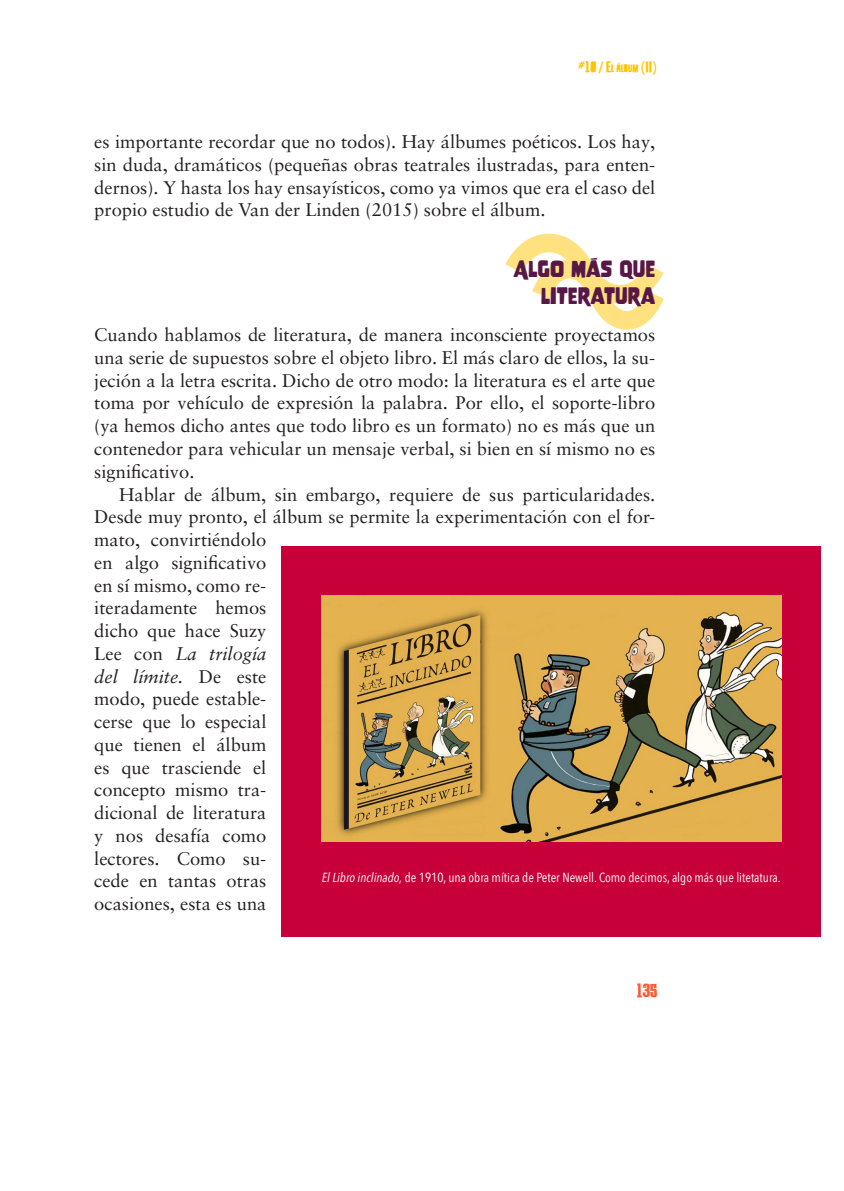
<style>
.page{position:relative;width:844px;height:1191px;background:#fff}
.page>*{position:absolute;margin:0;border:0;box-sizing:border-box;transform-origin:0 0}
.Epígrafe{font:21px/26.2px "Nove";color:#581845;text-align:right}
.Párrafo_estándar{font:18.38px/22.8px "Sabon LT Pro";color:#231f20;text-align:justify}
.Primer_párrafo{font:18.38px/22.8px "Sabon LT Pro";color:#231f20;text-align:justify}
.t1{font:18.38px "Octynaz";color:#ff5733}
.t2{font:14.88px "Octynaz";color:#ffc300}
.Pie_de_foto{font:13.12px "Avenir Next Condensed";color:#fff}
.s1{font-size:10.33px}
.s2{font-style:italic}
</style>
<div class="page">
<svg style="left:505px;top:234px;width:159px;height:96px"></svg>
<div style="left:281px;top:546px;width:539px;height:308px;background:#c70039"></div>
<img style="left:321px;top:595px;width:459px;height:247px">
<div style="left:281px;top:842px;width:539px;height:95px;background:#c70039"></div>
<p class="t2" style="left:578px;top:58px;width:80px">#10 / E<span class="s1">l álbum</span> (II)</p>
<p class="Párrafo_estándar" style="left:94px;top:130px;width:562px">es importante recordar que no todos). Hay álbumes poéticos. Los hay, sin duda, dramáticos (pequeñas obras teatrales ilustradas, para enten&shy;dernos). Y hasta los hay ensayísticos, como ya vimos que era el caso del propio estudio de Van der Linden (2015) sobre el álbum.</p>
<p class="Epígrafe" style="left:513px;top:256px;width:143px">Algo más que literatura</p>
<p class="Primer_párrafo" style="left:94px;top:323px;width:562px">Cuando hablamos de literatura, de manera inconsciente proyectamos una serie de supuestos sobre el objeto libro. El más claro de ellos, la su&shy;jeción a la letra escrita. Dicho de otro modo: la literatura es el arte que toma por vehículo de expresión la palabra. Por ello, el soporte-libro (ya hemos dicho antes que todo libro es un formato) no es más que un contenedor para vehicular un mensaje verbal, si bien en sí mismo no es significativo.</p>
<p class="Párrafo_estándar" style="left:94px;top:482px;width:562px;text-align:left;text-indent:25px">Hablar de álbum, sin embargo, requiere de sus particularidades.<br>Desde muy pronto, el álbum se permite la experimentación con el for&shy;mato, convirtiéndolo<br>en algo significativo<br>en sí mismo, como re-<br>iteradamente hemos<br>dicho que hace Suzy<br>Lee con <span class="s2">La trilogía<br>del límite.</span> De este<br>modo, puede estable-<br>cerse que lo especial<br>que tienen el álbum<br>es que trasciende el<br>concepto mismo tra-<br>dicional de literatura<br>y nos desafía como<br>lectores. Como su-<br>cede en tantas otras<br>ocasiones, esta es una</p>
<p class="Pie_de_foto" style="left:322px;top:866px;width:460px"><span class="s2">El Libro inclinado,</span> de 1910, una obra mítica de Peter Newell. Como decimos, algo más que litetatura.</p>
<p class="t1" style="left:636px;top:979px;width:22px">135</p>
</div>
